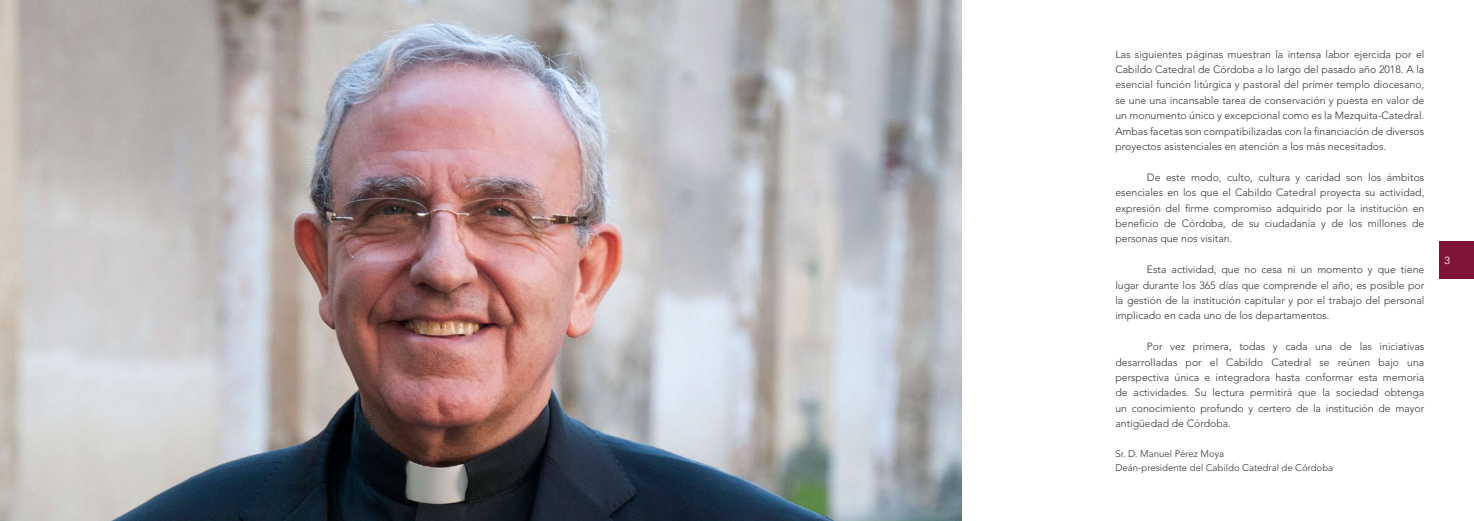
<style>
.page{position:relative;width:1474px;height:521px;background:#fff}
.page>*{position:absolute;margin:0;border:0;box-sizing:border-box;transform-origin:0 0}
.t1{font:300 10.5px/15.4px "Avenir LT Std";color:#333435;text-align:justify}
.t2{font:300 10.5px "Univers LT Std";color:#fff}
.t3{font:300 9.62px/14.3px "Avenir LT Std";color:#333435}
</style>
<div class="page">
<div style="left:1439px;top:242px;width:34px;height:37px;background:#811436"></div>
<img style="left:0;top:0;width:961px;height:521px">
<p class="t1" style="left:1115px;top:46px;width:310px">Las siguientes páginas muestran la intensa labor ejercida por el Cabildo Catedral de Córdoba a lo largo del pasado año 2018. A la esencial función litúrgica y pastoral del primer templo diocesano, se une una incansable tarea de conservación y puesta en valor de un monumento único y excepcional como es la Mezquita-Catedral.<br>Ambas facetas son compatibilizadas con la financiación de diversos proyectos asistenciales en atención a los más necesitados.</p>
<p class="t1" style="left:1115px;top:169px;width:310px;text-indent:32px">De este modo, culto, cultura y caridad son los ámbitos esenciales en los que el Cabildo Catedral proyecta su actividad, expresión del firme compromiso adquirido por la institución en beneficio de Córdoba, de su ciudadanía y de los millones de personas que nos visitan.</p>
<p class="t1" style="left:1115px;top:262px;width:310px;text-indent:32px">Esta actividad, que no cesa ni un momento y que tiene lugar durante los 365 días que comprende el año, es posible por la gestión de la institución capitular y por el trabajo del personal implicado en cada uno de los departamentos.</p>
<p class="t1" style="left:1115px;top:339px;width:310px;text-indent:32px">Por vez primera, todas y cada una de las iniciativas desarrolladas por el Cabildo Catedral se reúnen bajo una perspectiva única e integradora hasta conformar esta memoria de actividades. Su lectura permitirá que la sociedad obtenga un conocimiento profundo y certero de la institución de mayor antigüedad de Córdoba.</p>
<p class="t3" style="left:1115px;top:446px;width:219px">Sr. D. Manuel Pérez Moya<br>Deán-presidente del Cabildo Catedral de Córdoba</p>
<p class="t2" style="left:1444px;top:254px;width:7px">3</p>
</div>
